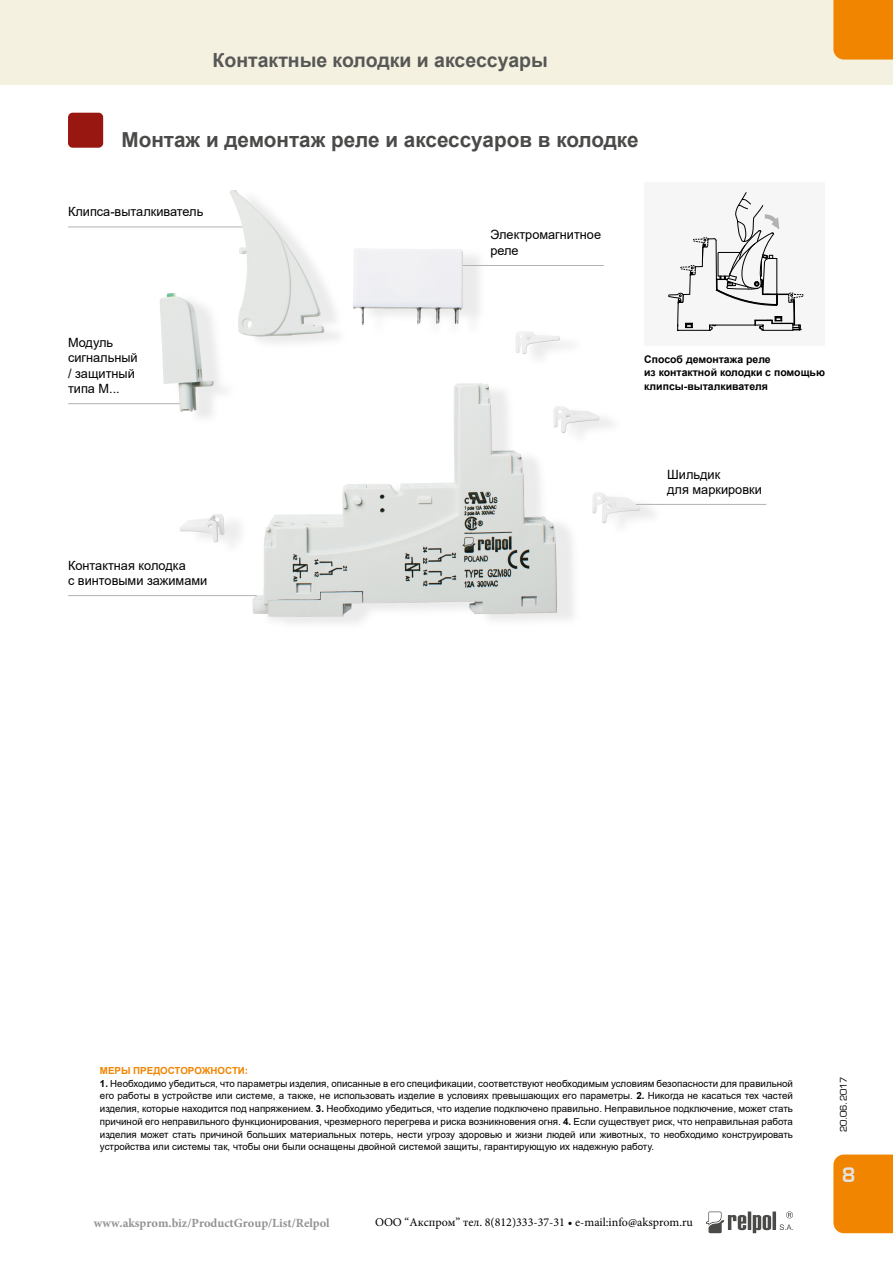
<style>
.page{position:relative;width:893px;height:1263px;background:#fff}
.page>*{position:absolute;margin:0;border:0;box-sizing:border-box;transform-origin:0 0}
.t1{font:700 20.7px "Arial";color:#4a4a49}
.t2{font:700 19.5px "Arial";color:#575756}
.t3{font:700 19.5px "Euromode";color:#e3e3e3}
.t4{font:12.75px/15.3px "Arial";color:#000}
.t5{font:700 12.45px "Minion Pro";color:#929292}
.t6{font:12px "Minion Pro";color:#000}
.t7{font:700 10.5px/13.5px "Arial";color:#000}
.t8{font:9.75px/12.8px "Arial";color:#000;text-align:justify}
.t9{font:700 9.75px "Arial";color:#f18500}
.t10{font:9px "Euromode";color:#000}
.s1{font-weight:700}
</style>
<div class="page">
<svg style="left:706px;top:1211px;width:87px;height:22px"></svg>
<div style="left:0;top:0;width:893px;height:85px;background:#f4f1e0"></div>
<div style="left:833px;top:1154px;width:60px;height:79px;background:#f18500"></div>
<div style="left:833px;top:0;width:60px;height:60px;background:#f18500"></div>
<img style="left:126px;top:190px;width:528px;height:434px">
<hr style="left:68px;top:595px;width:189px;height:1px;background:#b3b2b2">
<hr style="left:68px;top:227px;width:174px;height:1px;background:#b3b2b2">
<hr style="left:68px;top:403px;width:112px;height:1px;background:#b3b2b2">
<hr style="left:636px;top:504px;width:130px;height:1px;background:#b3b2b2">
<hr style="left:463px;top:265px;width:141px;height:1px;background:#b3b2b2">
<div style="left:68px;top:113px;width:35px;height:35px;background:#981711;border-radius:5px"></div>
<div style="left:644px;top:182px;width:181px;height:164px;background:#f6f6f6"></div>
<svg style="left:668px;top:192px;width:136px;height:139px"></svg>
<h2 class="t2" style="left:213px;top:46px;width:337px">Контактные колодки и аксессуары</h2>
<h1 class="t1" style="left:122px;top:125px;width:519px">Монтаж и демонтаж реле и аксессуаров в колодке</h1>
<h3 class="t4" style="left:68px;top:204px;width:137px">Клипса-выталкиватель</h3>
<h3 class="t4" style="left:68px;top:335px;width:71px">Модуль сигнальный / защитный типа M...</h3>
<h3 class="t4" style="left:68px;top:558px;width:141px">Контактная колодка<br>с винтовыми зажимами</h3>
<h3 class="t4" style="left:490px;top:227px;width:112px">Электромагнитное реле</h3>
<p class="t7" style="left:644px;top:352px;width:182px">Способ демонтажа реле<br>из контактной колодки с помощью клипсы-выталкивателя</p>
<h3 class="t4" style="left:667px;top:466px;width:96px">Шильдик<br>для маркировки</h3>
<p class="t9" style="left:100px;top:1063px;width:150px">МЕРЫ ПРЕДОСТОРОЖНОСТИ:</p>
<p class="t8" style="left:100px;top:1077px;width:695px"><span class="s1">1.</span> Необходимо убедиться, что параметры изделия, описанные в его спецификации, соответствуют необходимым условиям безопасности для правильной его работы в устройстве или системе, а также, не использовать изделие в условиях превышающих его параметры. <span class="s1">2.</span> Никогда не касаться тех частей изделия, которые находится под напряжением. <span class="s1">3.</span> Необходимо убедиться, что изделие подключено правильно. Неправильное подключение, может стать причиной его неправильного функционирования, чрезмерного перегрева и риска возникновения огня. <span class="s1">4.</span> Если существует риск, что неправильная работа изделия может стать причиной больших материальных потерь, нести угрозу здоровью и жизни людей или животных, то необходимо конструировать устройства или системы так, чтобы они были оснащены двойной системой защиты, гарантирующую их надежную работу.</p>
<p class="t5" style="left:94px;top:1214px;width:237px">www.aksprom.biz/ProductGroup/List/Relpol</p>
<p class="t6" style="left:375px;top:1214px;width:319px">ООО “Акспром” тел. 8(812)333-37-31 • e-mail:info@aksprom.ru</p>
<p class="t10" style="left:838px;top:1132px;width:57px;rotate:-90deg">20.06.2017</p>
<h2 class="t3" style="left:842px;top:1163px;width:15px">8</h2>
</div>
